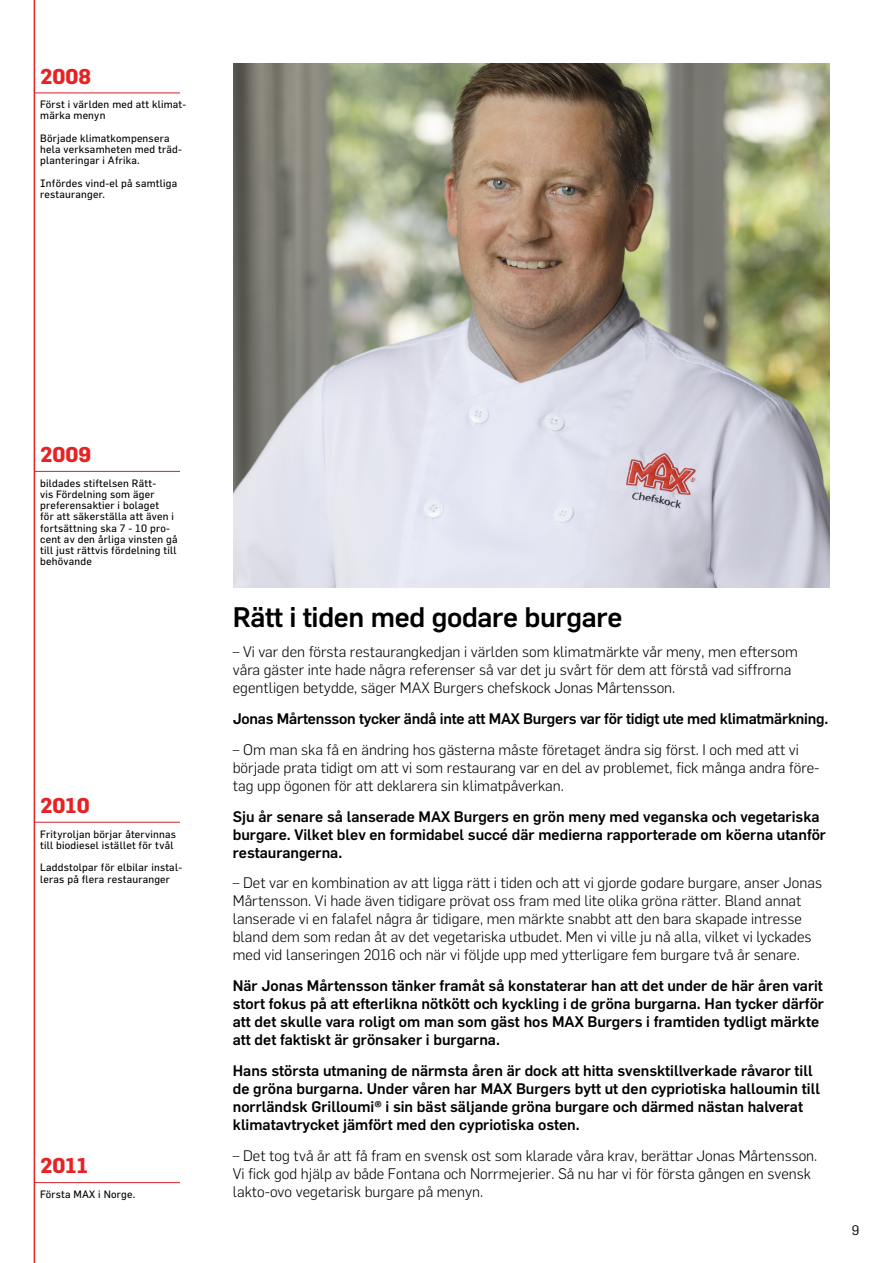
<style>
.page{position:relative;width:893px;height:1263px;background:#fff}
.page>*{position:absolute;margin:0;border:0;box-sizing:border-box;transform-origin:0 0}
.t1{font:500 27.75px "Smg Flama";letter-spacing:-.01em;color:#000}
.t2{font:700 21px "Smg Flama";color:#e62324}
.t3{font:300 15px/18px "Smg Flama";color:#000}
.t4{font:500 15px/18px "Smg Flama";color:#000}
.t5{font:13.5px "Smg Flama";color:#000}
.t6{font:10.5px/11.2px "Flama";letter-spacing:.02em;color:#000}
</style>
<div class="page">
<img style="left:234px;top:64px;width:595px;height:524px">
<hr style="left:34px;top:0;width:1px;height:1263px;background:#e62324">
<hr style="left:34px;top:93px;width:146px;height:1px;background:#d2232a">
<hr style="left:34px;top:471px;width:146px;height:1px;background:#d2232a">
<hr style="left:34px;top:822px;width:146px;height:1px;background:#d2232a">
<hr style="left:34px;top:1182px;width:146px;height:1px;background:#d2232a">
<h2 class="t2" style="left:40px;top:61px;width:53px">2008</h2>
<p class="t6" style="left:40px;top:99px;width:148px">Först i världen med att klimat&shy;märka menyn</p>
<p class="t6" style="left:40px;top:132px;width:143px">Började klimatkompensera hela verksamheten med träd&shy;planteringar i Afrika.</p>
<p class="t6" style="left:40px;top:177px;width:139px">Infördes vind-el på samtliga restauranger.</p>
<h2 class="t2" style="left:40px;top:439px;width:53px">2009</h2>
<p class="t6" style="left:40px;top:477px;width:139px">bildades stiftelsen Rätt-<br>vis Fördelning som äger preferensaktier i bolaget<br>för att säkerställa att även i fortsättning ska 7 - 10 pro&shy;cent av den årliga vinsten gå till just rättvis fördelning till behövande</p>
<h2 class="t2" style="left:40px;top:790px;width:51px">2010</h2>
<p class="t6" style="left:40px;top:828px;width:137px">Frityroljan börjar återvinnas till biodiesel istället för tvål</p>
<p class="t6" style="left:40px;top:862px;width:144px">Laddstolpar för elbilar instal&shy;leras på flera restauranger</p>
<h2 class="t2" style="left:40px;top:1151px;width:49px">2011</h2>
<p class="t6" style="left:40px;top:1188px;width:97px">Första MAX i Norge.</p>
<h1 class="t1" style="left:233px;top:597px;width:391px">Rätt i tiden med godare burgare</h1>
<p class="t3" style="left:233px;top:642px;width:566px">– Vi var den första restaurangkedjan i världen som klimatmärkte vår meny, men eftersom våra gäster inte hade några referenser så var det ju svårt för dem att förstå vad siffrorna egentligen betydde, säger MAX Burgers chefskock Jonas Mårtensson.</p>
<p class="t4" style="left:233px;top:709px;width:597px">Jonas Mårtensson tycker ändå inte att MAX Burgers var för tidigt ute med klimatmärkning.</p>
<p class="t3" style="left:233px;top:740px;width:588px">– Om man ska få en ändring hos gästerna måste företaget ändra sig först. I och med att vi började prata tidigt om att vi som restaurang var en del av problemet, fick många andra före&shy;tag upp ögonen för att deklarera sin klimatpåverkan.</p>
<p class="t4" style="left:233px;top:806px;width:595px">Sju år senare så lanserade MAX Burgers en grön meny med veganska och vegetariska burgare. Vilket blev en formidabel succé där medierna rapporterade om köerna utanför restaurangerna.</p>
<p class="t3" style="left:233px;top:873px;width:591px">– Det var en kombination av att ligga rätt i tiden och att vi gjorde godare burgare, anser Jonas Mårtensson. Vi hade även tidigare prövat oss fram med lite olika gröna rätter. Bland annat lanserade vi en falafel några år tidigare, men märkte snabbt att den bara skapade intresse bland dem som redan åt av det vegetariska utbudet. Men vi ville ju nå alla, vilket vi lyckades med vid lanseringen 2016 och när vi följde upp med ytterligare fem burgare två år senare.</p>
<p class="t4" style="left:233px;top:976px;width:593px">När Jonas Mårtensson tänker framåt så konstaterar han att det under de här åren varit stort fokus på att efterlikna nötkött och kyckling i de gröna burgarna. Han tycker därför att det skulle vara roligt om man som gäst hos MAX Burgers i framtiden tydligt märkte att det faktiskt är grönsaker i burgarna.</p>
<p class="t4" style="left:233px;top:1060px;width:589px">Hans största utmaning de närmsta åren är dock att hitta svensktillverkade råvaror till de gröna burgarna. Under våren har MAX Burgers bytt ut den cypriotiska halloumin till norrländsk Grilloumi® i sin bäst säljande gröna burgare och därmed nästan halverat klimatavtrycket jämfört med den cypriotiska osten.</p>
<p class="t3" style="left:233px;top:1145px;width:586px">– Det tog två år att få fram en svensk ost som klarade våra krav, berättar Jonas Mårtensson.<br>Vi fick god hjälp av både Fontana och Norrmejerier. Så nu har vi för första gången en svensk lakto-ovo vegetarisk burgare på menyn.</p>
<p class="t5" style="left:852px;top:1220px;width:9px">9</p>
</div>
